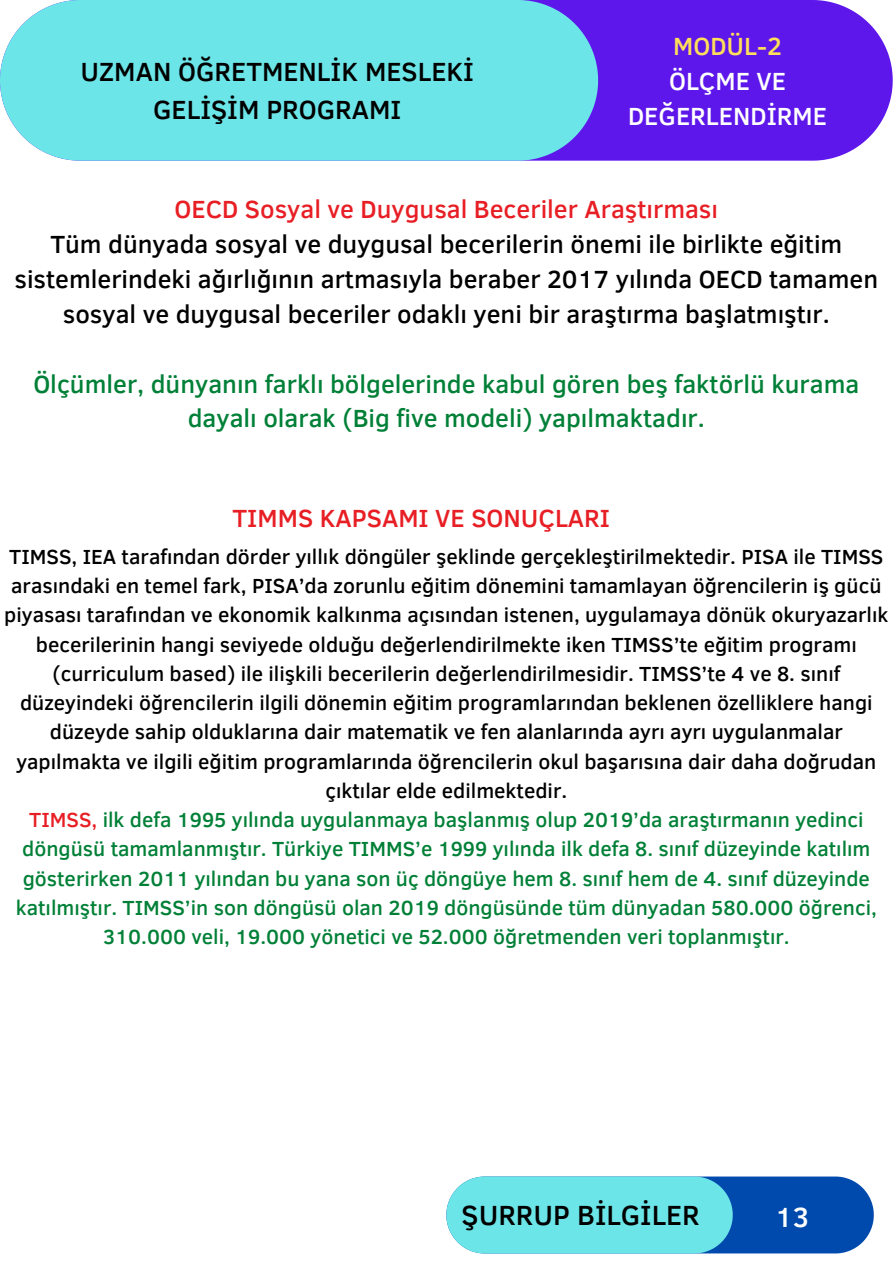
<style>
.page{position:relative;width:893px;height:1264px;background:#fff}
.page>*{position:absolute;margin:0;border:0;box-sizing:border-box;transform-origin:0 0}
.t1{font:500 28.5px "Clear Sans";color:#000}
.t2{font:500 28.5px "Clear Sans";color:#fff}
.t3{font:500 26.85px/37px "Clear Sans";color:#000;text-align:center}
.t4{font:500 25.5px/34.8px "Clear Sans";color:#000;text-align:center}
.t5{font:500 25.5px/34.8px "Clear Sans";color:#008037;text-align:center}
.t6{font:500 25.5px "Clear Sans";color:#e81e25}
.t7{font:500 25.5px/34.8px "Clear Sans";color:#fff;text-align:center}
.t8{font:500 25.5px "Clear Sans";color:#ffde59}
.t9{font:500 21px/29.2px "Clear Sans";color:#000;text-align:center}
.s1{color:#e81e25}
.s2{color:#008037}
</style>
<div class="page">
<svg style="left:446px;top:1176px;width:427px;height:77px;background:#4eb2d5"></svg>
<div style="left:598px;top:0;width:294px;height:161px;background:#5e17eb"></div>
<div style="left:0;top:0;width:598px;height:161px;background:#6ce5e8"></div>
<p class="t3" style="left:80px;top:52px;width:395px">UZMAN ÖĞRETMENLİK MESLEKİ<br>GELİŞİM PROGRAMI</p>
<p class="t8" style="left:673px;top:28px;width:110px">MODÜL-2</p>
<p class="t7" style="left:628px;top:62px;width:200px">ÖLÇME VE<br>DEĞERLENDİRME</p>
<p class="t6" style="left:175px;top:191px;width:545px">OECD Sosyal ve Duygusal Beceriler Araştırması</p>
<p class="t4" style="left:15px;top:225px;width:865px">Tüm dünyada sosyal ve duygusal becerilerin önemi ile birlikte eğitim sistemlerindeki ağırlığının artmasıyla beraber 2017 yılında OECD tamamen sosyal ve duygusal beceriler odaklı yeni bir araştırma başlatmıştır.</p>
<p class="t5" style="left:33px;top:365px;width:827px">Ölçümler, dünyanın farklı bölgelerinde kabul gören beş faktörlü kurama dayalı olarak (Big five modeli) yapılmaktadır.</p>
<p class="t6" style="left:232px;top:499px;width:379px">TIMMS KAPSAMI VE SONUÇLARI</p>
<p class="t9" style="left:4px;top:541px;width:885px">TIMSS, IEA tarafından dörder yıllık döngüler şeklinde gerçekleştirilmektedir. PISA ile TIMSS arasındaki en temel fark, PISA’da zorunlu eğitim dönemini tamamlayan öğrencilerin iş gücü piyasası tarafından ve ekonomik kalkınma açısından istenen, uygulamaya dönük okuryazarlık becerilerinin hangi seviyede olduğu değerlendirilmekte iken TIMSS’te eğitim programı (curriculum based) ile ilişkili becerilerin değerlendirilmesidir. TIMSS’te 4 ve 8. sınıf düzeyindeki öğrencilerin ilgili dönemin eğitim programlarından beklenen özelliklere hangi düzeyde sahip olduklarına dair matematik ve fen alanlarında ayrı ayrı uygulanmalar yapılmakta ve ilgili eğitim programlarında öğrencilerin okul başarısına dair daha doğrudan çıktılar elde edilmektedir.<br><span class="s1">TIMSS,</span> <span class="s2">ilk defa 1995 yılında uygulanmaya başlanmış olup 2019’da araştırmanın yedinci döngüsü tamamlanmıştır. Türkiye TIMMS’e 1999 yılında ilk defa 8. sınıf düzeyinde katılım gösterirken 2011 yılından bu yana son üç döngüye hem 8. sınıf hem de 4. sınıf düzeyinde katılmıştır. TIMSS’in son döngüsü olan 2019 döngüsünde tüm dünyadan 580.000 öğrenci, 310.000 veli, 19.000 yönetici ve 52.000 öğretmenden veri toplanmıştır.</span></p>
<h1 class="t1" style="left:461px;top:1194px;width:239px">ŞURRUP BİLGİLER</h1>
<h1 class="t2" style="left:775px;top:1196px;width:36px">13</h1>
</div>
